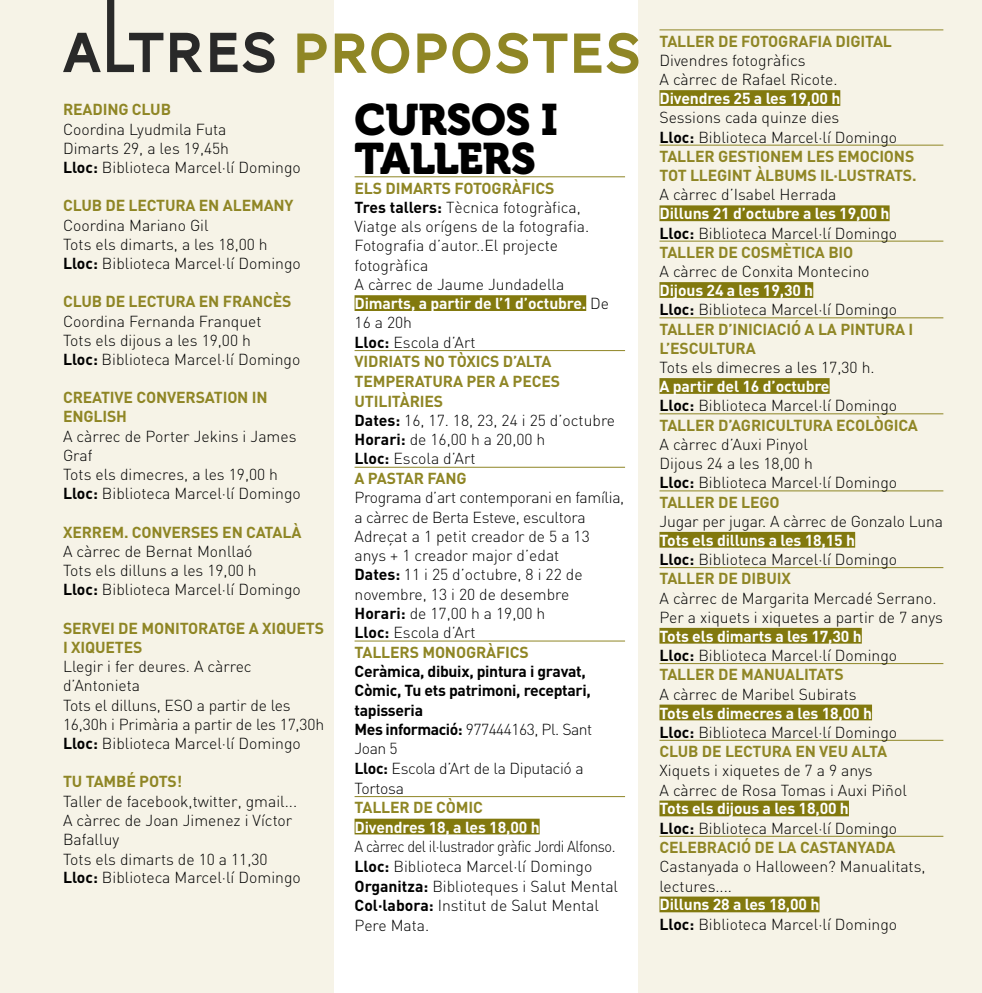
<style>
.page{position:relative;width:982px;height:993px;background:#fff}
.page>*{position:absolute;margin:0;border:0;box-sizing:border-box;transform-origin:0 0}
.t1{font:43.75px/38.9px "Museo 900";letter-spacing:-.01em;color:#000}
.t2{font:300 15.75px/19.2px "DIN";color:#000}
.t3{font:700 15.75px/19.2px "DIN";letter-spacing:-.01em;color:#8f8625}
.t4{font:300 15.75px/19.6px "DIN";color:#000;scale:.92 1}
.t5{font:700 15.75px/19.4px "DIN";letter-spacing:-.02em;color:#000}
.t6{font:700 15.75px/19.2px "DIN";letter-spacing:-.01em;color:#fff}
.s1{font-weight:700}
.s2{font-weight:700;color:#8f8625}
.s3{font-weight:700;color:#fff}
.s4{font-weight:300}
.s5{font-weight:300;color:#000}
.s6{color:#000}
.s7{color:#8f8625}
.s8{color:#fff}
</style>
<div class="page">
<div style="left:638px;top:0;width:343px;height:992px;background:#f6f3e7"></div>
<div style="left:0;top:0;width:333px;height:992px;background:#f6f3e7"></div>
<svg style="left:63px;top:0;width:211px;height:73px"></svg>
<svg style="left:297px;top:33px;width:341px;height:41px"></svg>
<hr style="left:354px;top:176px;width:270px;height:1px;background:#8f8625">
<div style="left:354px;top:295px;width:232px;height:16px;background:#82790e"></div>
<hr style="left:354px;top:350px;width:270px;height:1px;background:#8f8625">
<hr style="left:354px;top:466px;width:270px;height:1px;background:#8f8625">
<hr style="left:354px;top:640px;width:270px;height:1px;background:#8f8625">
<hr style="left:354px;top:795px;width:270px;height:1px;background:#8f8625">
<div style="left:354px;top:818px;width:185px;height:16px;background:#82790e"></div>
<hr style="left:659px;top:29px;width:284px;height:1px;background:#8f8625">
<div style="left:659px;top:90px;width:181px;height:16px;background:#82790e"></div>
<hr style="left:659px;top:145px;width:284px;height:1px;background:#8f8625">
<div style="left:659px;top:205px;width:230px;height:16px;background:#82790e"></div>
<hr style="left:659px;top:240px;width:284px;height:1px;background:#8f8625">
<div style="left:659px;top:282px;width:154px;height:16px;background:#82790e"></div>
<hr style="left:659px;top:317px;width:284px;height:1px;background:#8f8625">
<div style="left:659px;top:378px;width:170px;height:16px;background:#82790e"></div>
<hr style="left:659px;top:413px;width:284px;height:1px;background:#8f8625">
<hr style="left:659px;top:490px;width:284px;height:1px;background:#8f8625">
<div style="left:659px;top:531px;width:195px;height:16px;background:#82790e"></div>
<hr style="left:659px;top:567px;width:284px;height:1px;background:#8f8625">
<div style="left:659px;top:627px;width:202px;height:16px;background:#82790e"></div>
<hr style="left:659px;top:663px;width:284px;height:1px;background:#8f8625">
<div style="left:659px;top:704px;width:212px;height:16px;background:#82790e"></div>
<hr style="left:659px;top:739px;width:284px;height:1px;background:#8f8625">
<div style="left:659px;top:800px;width:189px;height:16px;background:#82790e"></div>
<hr style="left:659px;top:835px;width:284px;height:1px;background:#8f8625">
<div style="left:659px;top:896px;width:160px;height:16px;background:#82790e"></div>
<p class="t3" style="left:63px;top:99px;width:109px">READING CLUB</p>
<p class="t2" style="left:63px;top:119px;width:239px">Coordina Lyudmila Futa<br>Dimarts 29, a les 19,45h<br><span class="s1">Lloc:</span> Biblioteca Marcel·lí Domingo</p>
<p class="t3" style="left:63px;top:195px;width:232px">CLUB DE LECTURA EN ALEMANY</p>
<p class="t2" style="left:63px;top:215px;width:239px">Coordina Mariano Gil<br>Tots els dimarts, a les 18,00 h<br><span class="s1">Lloc:</span> Biblioteca Marcel·lí Domingo</p>
<p class="t3" style="left:63px;top:291px;width:230px">CLUB DE LECTURA EN FRANCÈS</p>
<p class="t2" style="left:63px;top:311px;width:239px">Coordina Fernanda Franquet<br>Tots els dijous a les 19,00 h<br><span class="s1">Lloc:</span> Biblioteca Marcel·lí Domingo</p>
<p class="t3" style="left:63px;top:387px;width:206px">CREATIVE CONVERSATION IN<br>ENGLISH</p>
<p class="t2" style="left:63px;top:426px;width:239px">A càrrec de Porter Jekins i James<br>Graf<br>Tots els dimecres, a les 19,00 h<br><span class="s1">Lloc:</span> Biblioteca Marcel·lí Domingo</p>
<p class="t3" style="left:63px;top:521px;width:240px">XERREM. CONVERSES EN CATALÀ</p>
<p class="t2" style="left:63px;top:541px;width:239px">A càrrec de Bernat Monllaó<br>Tots els dilluns a les 19,00 h<br><span class="s1">Lloc:</span> Biblioteca Marcel·lí Domingo</p>
<p class="t3" style="left:63px;top:617px;width:262px">SERVEI DE MONITORATGE A XIQUETS<br>I XIQUETES</p>
<p class="t2" style="left:63px;top:656px;width:262px">Llegir i fer deures. A càrrec d’Antonieta<br>Tots el dilluns, ESO a partir de les<br>16,30h i Primària a partir de les 17,30h<br><span class="s1">Lloc:</span> Biblioteca Marcel·lí Domingo</p>
<p class="t3" style="left:63px;top:771px;width:121px">TU TAMBÉ POTS!</p>
<p class="t2" style="left:63px;top:791px;width:239px">Taller de facebook,twitter, gmail...<br>A càrrec de Joan Jimenez i Víctor<br>Bafalluy<br>Tots els dimarts de 10 a 11,30<br><span class="s1">Lloc:</span> Biblioteca Marcel·lí Domingo</p>
<h1 class="t1" style="left:354px;top:101px;width:205px">CURSOS I<br>TALLERS</h1>
<p class="t2" style="left:354px;top:178px;width:262px"><span class="s2">ELS DIMARTS FOTOGRÀFICS<br></span><span class="s1">Tres tallers:</span> Tècnica fotogràfica,<br>Viatge als orígens de la fotografia.<br>Fotografia d’autor..El projecte fotogràfica<br>A càrrec de Jaume Jundadella<br><span class="s3">Dimarts, a partir de l’1 d’octubre.</span> De<br>16 a 20h<br><span class="s1">Lloc:</span> Escola d’Art<br><span class="s2">VIDRIATS NO TÒXICS D’ALTA<br>TEMPERATURA PER A PECES<br>UTILITÀRIES<br></span><span class="s1">Dates:</span> 16, 17. 18, 23, 24 i 25 d’octubre<br><span class="s1">Horari:</span> de 16,00 h a 20,00 h<br><span class="s1">Lloc:</span> Escola d’Art<br><span class="s2">A PASTAR FANG</span></p>
<p class="t2" style="left:354px;top:487px;width:271px">Programa d’art contemporani en família, a càrrec de Berta Esteve, escultora<br>Adreçat a 1 petit creador de 5 a 13 anys + 1 creador major d’edat<br><span class="s1">Dates:</span> 11 i 25 d’octubre, 8 i 22 de novembre, 13 i 20 de desembre<br><span class="s1">Horari:</span> de 17,00 h a 19,00 h<br><span class="s1">Lloc:</span> Escola d’Art<br><span class="s2">TALLERS MONOGRÀFICS</span></p>
<p class="t5" style="left:354px;top:660px;width:239px">Ceràmica, dibuix, pintura i gravat,<br>Còmic, Tu ets patrimoni, receptari, tapisseria<br>Mes informació: <span class="s4">977444163, Pl. Sant<br>Joan 5<br></span>Lloc: <span class="s4">Escola d’Art de la Diputació a<br>Tortosa</span></p>
<p class="t3" style="left:354px;top:797px;width:130px">TALLER DE CÒMIC</p>
<p class="t6" style="left:354px;top:816px;width:186px">Divendres 18, a les 18,00 h</p>
<p class="t4" style="left:354px;top:836px;width:288px">A càrrec del il·lustrador gràfic Jordi Alfonso.<br><span class="s1">Lloc:</span> Biblioteca Marcel·lí Domingo <span class="s1">Organitza:</span> Biblioteques i Salut Mental <span class="s1">Col·labora:</span> Institut de Salut Mental Pere Mata.</p>
<p class="t3" style="left:659px;top:31px;width:234px">TALLER DE FOTOGRAFIA DIGITAL</p>
<p class="t2" style="left:659px;top:50px;width:179px">Divendres fotogràfics<br>A càrrec de Rafael Ricote.</p>
<p class="t6" style="left:659px;top:88px;width:182px">Divendres 25 a les 19,00 h</p>
<p class="t3" style="left:659px;top:107px;width:258px"><span class="s5">Sessions cada quinze dies<br></span><span class="s6">Lloc:</span> <span class="s5">Biblioteca Marcel·lí Domingo<br></span>TALLER GESTIONEM LES EMOCIONS<br>TOT LLEGINT ÀLBUMS IL·LUSTRATS.</p>
<p class="t2" style="left:659px;top:185px;width:178px">A càrrec d’Isabel Herrada</p>
<p class="t6" style="left:659px;top:203px;width:239px">Dilluns 21 d’octubre a les 19,00 h<br><span class="s6">Lloc:</span> <span class="s5">Biblioteca Marcel·lí Domingo<br></span><span class="s7">TALLER DE COSMÈTICA BIO</span></p>
<p class="t2" style="left:659px;top:261px;width:211px">A càrrec de Conxita Montecino</p>
<p class="t3" style="left:659px;top:280px;width:255px"><span class="s8">Dijous 24 a les 19,30 h<br></span><span class="s6">Lloc:</span> <span class="s5">Biblioteca Marcel·lí Domingo<br></span>TALLER D’INICIACIÓ A LA PINTURA I<br>L’ESCULTURA</p>
<p class="t2" style="left:659px;top:357px;width:216px">Tots els dimecres a les 17,30 h.</p>
<p class="t3" style="left:659px;top:376px;width:260px"><span class="s8">A partir del 16 d’octubre<br></span><span class="s6">Lloc:</span> <span class="s5">Biblioteca Marcel·lí Domingo<br></span>TALLER D’AGRICULTURA ECOLÒGICA</p>
<p class="t2" style="left:659px;top:434px;width:239px">A càrrec d’Auxi Pinyol<br>Dijous 24 a les 18,00 h<br><span class="s1">Lloc:</span> Biblioteca Marcel·lí Domingo<br><span class="s2">TALLER DE LEGO</span></p>
<p class="t2" style="left:659px;top:511px;width:285px">Jugar per jugar. A càrrec de Gonzalo Luna</p>
<p class="t2" style="left:659px;top:530px;width:239px"><span class="s3">Tots els dilluns a les 18,15 h<br></span><span class="s1">Lloc:</span> Biblioteca Marcel·lí Domingo<br><span class="s2">TALLER DE DIBUIX</span></p>
<p class="t2" style="left:659px;top:588px;width:285px">A càrrec de Margarita Mercadé Serrano.<br>Per a xiquets i xiquetes a partir de 7 anys</p>
<p class="t2" style="left:659px;top:626px;width:239px"><span class="s3">Tots els dimarts a les 17,30 h<br></span><span class="s1">Lloc:</span> Biblioteca Marcel·lí Domingo<br><span class="s2">TALLER DE MANUALITATS</span></p>
<p class="t2" style="left:659px;top:684px;width:198px">A càrrec de Maribel Subirats</p>
<p class="t2" style="left:659px;top:702px;width:239px"><span class="s3">Tots els dimecres a les 18,00 h<br></span><span class="s1">Lloc:</span> Biblioteca Marcel·lí Domingo<br><span class="s2">CLUB DE LECTURA EN VEU ALTA</span></p>
<p class="t2" style="left:659px;top:760px;width:249px">Xiquets i xiquetes de 7 a 9 anys<br>A càrrec de Rosa Tomas i Auxi Piñol</p>
<p class="t2" style="left:659px;top:798px;width:239px"><span class="s3">Tots els dijous a les 18,00 h<br></span><span class="s1">Lloc:</span> Biblioteca Marcel·lí Domingo<br><span class="s2">CELEBRACIÓ DE LA CASTANYADA</span></p>
<p class="t2" style="left:659px;top:856px;width:267px">Castanyada o Halloween? Manualitats, lectures....</p>
<p class="t2" style="left:659px;top:894px;width:239px"><span class="s3">Dilluns 28 a les 18,00 h<br></span><span class="s1">Lloc:</span> Biblioteca Marcel·lí Domingo</p>
</div>
